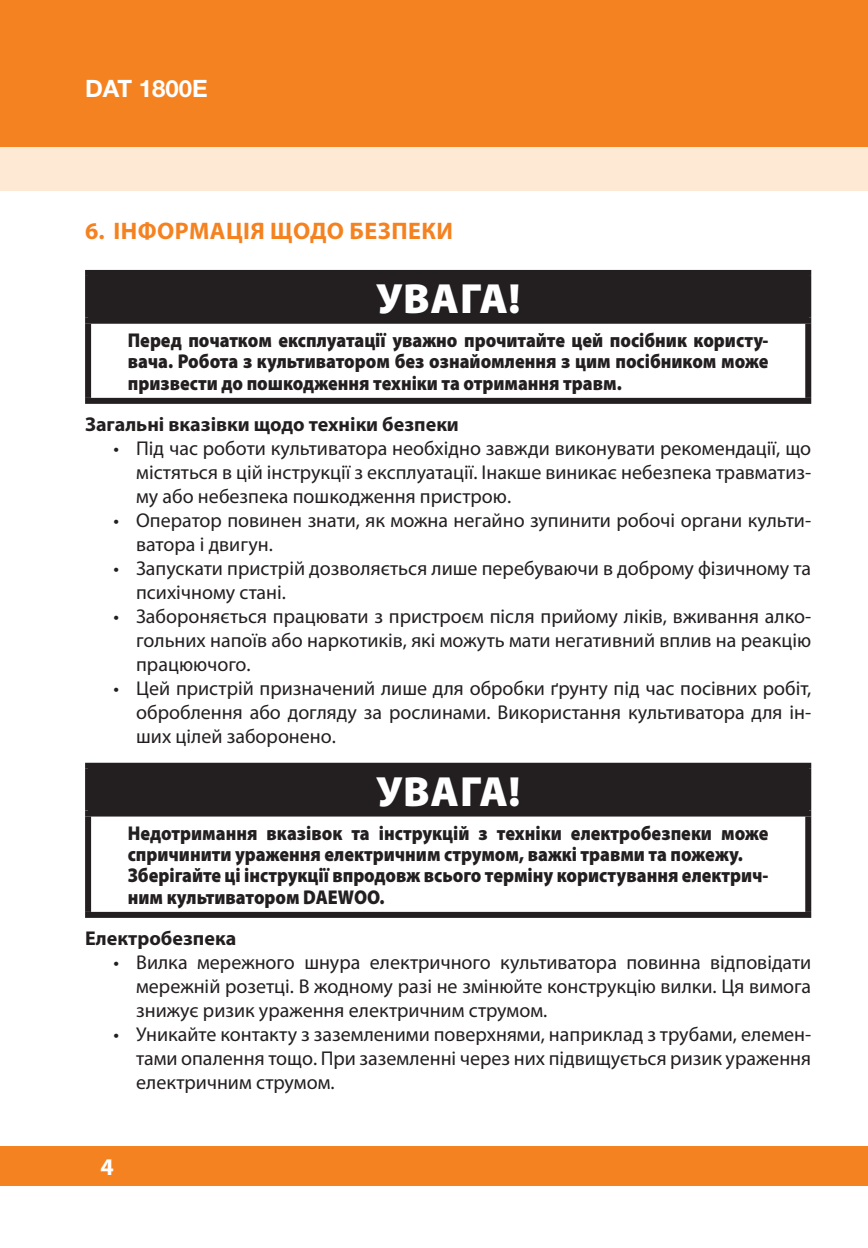
<style>
.page{position:relative;width:868px;height:1248px;background:#fff}
.page>*{position:absolute;margin:0;border:0;box-sizing:border-box;transform-origin:0 0}
.t1{font:900 42.4px "Myriad Pro";letter-spacing:.02em;color:#fff}
.t2{font:700 24px "Myriad Pro";letter-spacing:.02em;color:#f58220}
.t3{font:700 24px "Helvetica Neue Cyr";color:#fff}
.t4{font:700 24px "Myriad Pro";color:#fff}
.t5{font:20px/24px "Myriad Pro";color:#231f20;text-align:justify}
.t6{font:900 20px/21.2px "Myriad Pro";color:#231f20;text-align:justify;scale:.9 1}
.t7{font:700 20px "Myriad Pro";color:#231f20}
</style>
<div class="page">
<div style="left:0;top:0;width:867px;height:147px;background:#f58220"></div>
<div style="left:0;top:1145px;width:867px;height:40px;background:#f58220"></div>
<div style="left:0;top:147px;width:867px;height:44px;background:#fee9d5"></div>
<hr style="left:867px;top:147px;width:1px;height:44px;background:#fee9d5">
<div style="left:88px;top:273px;width:720px;height:48px;background:#231f20"></div>
<div style="left:85px;top:270px;width:726px;height:6px;background:#231f20"></div>
<div style="left:85px;top:276px;width:6px;height:42px;background:#231f20"></div>
<div style="left:805px;top:276px;width:6px;height:42px;background:#231f20"></div>
<div style="left:85px;top:318px;width:726px;height:6px;background:#231f20"></div>
<div style="left:85px;top:324px;width:6px;height:74px;background:#231f20"></div>
<div style="left:805px;top:324px;width:6px;height:74px;background:#231f20"></div>
<div style="left:85px;top:398px;width:726px;height:6px;background:#231f20"></div>
<div style="left:88px;top:765px;width:720px;height:48px;background:#231f20"></div>
<div style="left:85px;top:762px;width:726px;height:6px;background:#231f20"></div>
<div style="left:85px;top:768px;width:6px;height:42px;background:#231f20"></div>
<div style="left:805px;top:768px;width:6px;height:42px;background:#231f20"></div>
<div style="left:85px;top:810px;width:726px;height:6px;background:#231f20"></div>
<div style="left:85px;top:816px;width:6px;height:95px;background:#231f20"></div>
<div style="left:805px;top:816px;width:6px;height:95px;background:#231f20"></div>
<div style="left:85px;top:911px;width:726px;height:6px;background:#231f20"></div>
<p class="t3" style="left:85px;top:75px;width:124px">DAT 1800E</p>
<p class="t2" style="left:85px;top:215px;width:369px">6. ІНФОРМАЦІЯ ЩОДО БЕЗПЕКИ</p>
<h1 class="t1" style="left:376px;top:270px;width:146px">УВАГА!</h1>
<p class="t6" style="left:128px;top:329px;width:713px">Перед початком експлуатації уважно прочитайте цей посібник користу&shy;вача. Робота з культиватором без ознайомлення з цим посібником може призвести до пошкодження техніки та отримання травм.</p>
<p class="t7" style="left:85px;top:411px;width:375px">Загальні вказівки щодо техніки безпеки</p>
<p class="t5" style="left:136px;top:436px;width:676px;text-indent:-23px">• Під час роботи культиватора необхідно завжди виконувати рекомендації, що містяться в цій інструкції з експлуатації. Інакше виникає небезпека травматиз&shy;му або небезпека пошкодження пристрою.</p>
<p class="t5" style="left:136px;top:508px;width:676px;text-indent:-23px">• Оператор повинен знати, як можна негайно зупинити робочі органи культи&shy;ватора і двигун.</p>
<p class="t5" style="left:136px;top:556px;width:676px;text-indent:-23px">• Запускати пристрій дозволяється лише перебуваючи в доброму фізичному та психічному стані.</p>
<p class="t5" style="left:136px;top:604px;width:676px;text-indent:-23px">• Забороняється працювати з пристроєм після прийому ліків, вживання алко&shy;гольних напоїв або наркотиків, які можуть мати негативний вплив на реакцію працюючого.</p>
<p class="t5" style="left:136px;top:676px;width:676px;text-indent:-23px">• Цей пристрій призначений лише для обробки ґрунту під час посівних робіт, оброблення або догляду за рослинами. Використання культиватора для ін&shy;ших цілей заборонено.</p>
<h1 class="t1" style="left:376px;top:762px;width:146px">УВАГА!</h1>
<p class="t6" style="left:128px;top:821px;width:713px;text-align:left">Недотримання вказівок та інструкцій з техніки електробезпеки може спричинити ураження електричним струмом, важкі травми та пожежу.<br>Зберігайте ці інструкції впродовж всього терміну користування електрич&shy;ним культиватором DAEWOO.</p>
<p class="t7" style="left:85px;top:925px;width:153px">Електробезпека</p>
<p class="t5" style="left:136px;top:950px;width:676px;text-indent:-23px">• Вилка мережного шнура електричного культиватора повинна відповідати мережній розетці. В жодному разі не змінюйте конструкцію вилки. Ця вимога знижує ризик ураження електричним струмом.</p>
<p class="t5" style="left:136px;top:1022px;width:676px;text-indent:-23px">• Уникайте контакту з заземленими поверхнями, наприклад з трубами, елемен&shy;тами опалення тощо. При заземленні через них підвищується ризик ураження електричним струмом.</p>
<p class="t4" style="left:100px;top:1150px;width:15px">4</p>
</div>
